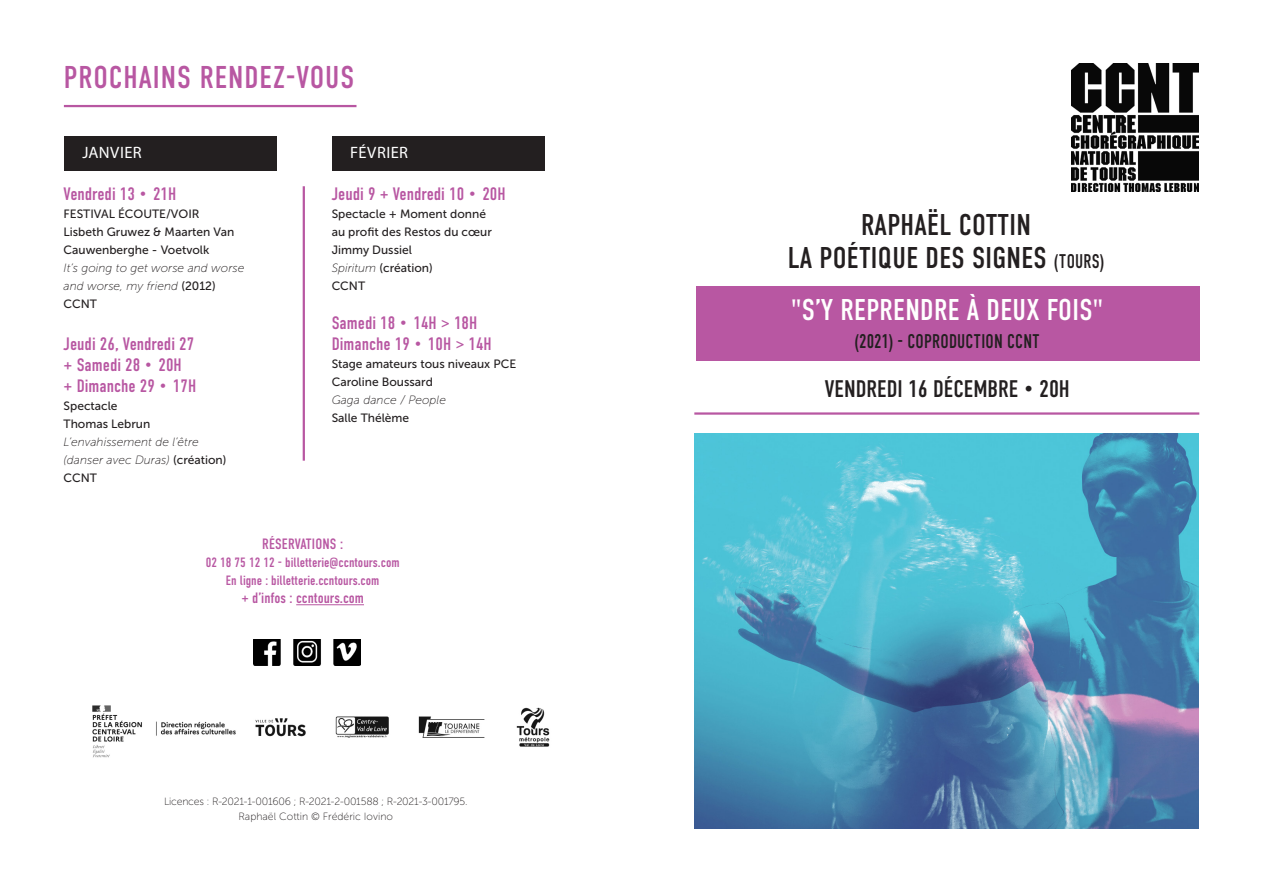
<style>
.page{position:relative;width:1263px;height:893px;background:#fff}
.page>*{position:absolute;margin:0;border:0;box-sizing:border-box;transform-origin:0 0}
.Genres___calendrier{font:31.5px "DIN Condensed";letter-spacing:.03em;color:#b857a2}
.texte_presentation{font:30px "DIN Condensed";letter-spacing:.01em;color:#231f20}
.texte_presentation-2{font:30px "DIN Condensed";letter-spacing:.01em;color:#fff}
.texte_presentation-3{font:24px "DIN Condensed";color:#231f20}
.texte_presentation-4{font:19.8px "DIN Condensed";letter-spacing:.01em;color:#231f20;scale:.91 1}
.DATE_NOIR{font:18px/21px "DIN Condensed";color:#b857a2}
.Genres___calendrier-2{font:16.5px "Myriad Pro";letter-spacing:.025em;color:#fff}
.DATE_NOIR-2{font:15px "DIN Condensed";color:#b857a2}
.DATE_NOIR-3{font:13.5px "DIN Condensed";color:#b857a2}
.titre_spectacle_lieu{font:12px/18px "Museo Sans 500";color:#231f20}
.DATE_NOIR-4{font:italic 12px "Museo Sans 100";color:#231f20}
.DATE_NOIR-5{font:12px "Museo Sans 500";color:#231f20}
.titre_spectacle_lieu-2{font:italic 12px "Museo Sans 100";color:#231f20}
.Distribution{font:10.5px "Museo Sans 100";letter-spacing:-.02em;color:#231f20}
.Distribution-2{font:10.5px "Museo Sans 100";color:#231f20}
.s1{font-family:"Museo Sans 500";font-style:normal}
.s2{font-family:"Museo Sans 100";font-style:italic}
.s3{font-size:19.8px}
</style>
<div class="page">
<img style="left:1071px;top:64px;width:128px;height:127px">
<hr style="left:64px;top:105px;width:292px;height:2px;background:#b857a2">
<hr style="left:303px;top:186px;width:2px;height:275px;background:#b857a2">
<hr style="left:296px;top:604px;width:68px;height:1px;background:#b857a2">
<img style="left:253px;top:639px;width:108px;height:27px">
<img style="left:92px;top:705px;width:458px;height:53px">
<div style="left:696px;top:286px;width:504px;height:74px;background:#b857a2"></div>
<hr style="left:694px;top:412px;width:505px;height:3px;background:#b857a2">
<img style="left:695px;top:434px;width:504px;height:394px">
<div style="left:64px;top:136px;width:212px;height:34px;background:#231f20"></div>
<div style="left:332px;top:136px;width:212px;height:34px;background:#231f20"></div>
<p class="Genres___calendrier" style="left:64px;top:60px;width:292px">PROCHAINS RENDEZ-VOUS</p>
<p class="Genres___calendrier-2" style="left:82px;top:143px;width:61px">JANVIER</p>
<p class="Genres___calendrier-2" style="left:350px;top:143px;width:59px">FÉVRIER</p>
<p class="DATE_NOIR" style="left:64px;top:184px;width:114px">Vendredi 13 • 21H</p>
<p class="titre_spectacle_lieu" style="left:64px;top:205px;width:137px">FESTIVAL ÉCOUTE/VOIR</p>
<p class="titre_spectacle_lieu" style="left:64px;top:223px;width:172px">Lisbeth Gruwez &amp; Maarten Van<br>Cauwenberghe - Voetvolk</p>
<p class="titre_spectacle_lieu-2" style="left:64px;top:262px;width:182px">It’s going to get worse and worse</p>
<p class="titre_spectacle_lieu-2" style="left:64px;top:280px;width:154px">and worse, my friend <span class="s1">(2012)</span></p>
<p class="titre_spectacle_lieu" style="left:64px;top:295px;width:35px">CCNT</p>
<p class="DATE_NOIR" style="left:64px;top:334px;width:132px">Jeudi 26, Vendredi 27 + Samedi 28 • 20H</p>
<p class="DATE_NOIR" style="left:64px;top:376px;width:134px">+ Dimanche 29 • 17H</p>
<p class="titre_spectacle_lieu" style="left:64px;top:397px;width:56px">Spectacle</p>
<p class="DATE_NOIR-5" style="left:64px;top:417px;width:88px">Thomas Lebrun</p>
<p class="DATE_NOIR-4" style="left:64px;top:436px;width:137px">L’envahissement de l’être</p>
<p class="DATE_NOIR-4" style="left:64px;top:454px;width:164px">(danser avec Duras) <span class="s1">(création)</span></p>
<p class="titre_spectacle_lieu" style="left:64px;top:469px;width:35px">CCNT</p>
<p class="DATE_NOIR" style="left:332px;top:184px;width:175px">Jeudi 9 + Vendredi 10 • 20H</p>
<p class="titre_spectacle_lieu" style="left:332px;top:205px;width:156px">Spectacle + Moment donné</p>
<p class="titre_spectacle_lieu" style="left:332px;top:223px;width:162px">au profit des Restos du cœur</p>
<p class="DATE_NOIR-5" style="left:332px;top:243px;width:82px">Jimmy Dussiel</p>
<p class="DATE_NOIR-5" style="left:332px;top:261px;width:103px"><span class="s2">Spiritum</span> (création)</p>
<p class="DATE_NOIR-5" style="left:332px;top:279px;width:35px">CCNT</p>
<p class="DATE_NOIR" style="left:332px;top:313px;width:147px">Samedi 18 • 14H &gt; 18H</p>
<p class="DATE_NOIR" style="left:332px;top:334px;width:162px">Dimanche 19 • 10H &gt; 14H</p>
<p class="titre_spectacle_lieu" style="left:332px;top:355px;width:186px">Stage amateurs tous niveaux PCE</p>
<p class="DATE_NOIR-5" style="left:332px;top:375px;width:103px">Caroline Boussard</p>
<p class="DATE_NOIR-4" style="left:332px;top:394px;width:116px">Gaga dance / People</p>
<p class="titre_spectacle_lieu" style="left:332px;top:409px;width:79px">Salle Thélème</p>
<p class="DATE_NOIR-2" style="left:262px;top:536px;width:82px">RÉSERVATIONS :</p>
<p class="DATE_NOIR-3" style="left:206px;top:555px;width:195px">02 18 75 12 12 - billetterie@ccntours.com</p>
<p class="DATE_NOIR-3" style="left:226px;top:573px;width:155px">En ligne : billetterie.ccntours.com</p>
<p class="DATE_NOIR-2" style="left:241px;top:590px;width:124px">+ d’infos : ccntours.com</p>
<p class="Distribution" style="left:164px;top:795px;width:305px">Licences : R-2021-1-001606 ; R-2021-2-001588 ; R-2021-3-001795.</p>
<p class="Distribution-2" style="left:238px;top:810px;width:156px">Raphaël Cottin © Frédéric Iovino</p>
<p class="texte_presentation" style="left:861px;top:208px;width:171px">RAPHAËL COTTIN</p>
<p class="texte_presentation" style="left:788px;top:241px;width:318px">LA POÉTIQUE DES SIGNES <span class="s3">(TOURS)</span></p>
<p class="texte_presentation-2" style="left:791px;top:293px;width:313px">"S’Y REPRENDRE À DEUX FOIS"</p>
<p class="texte_presentation-4" style="left:854px;top:331px;width:205px">(2021) - COPRODUCTION CCNT</p>
<p class="texte_presentation-3" style="left:825px;top:376px;width:246px">VENDREDI 16 DÉCEMBRE • 20H</p>
</div>
